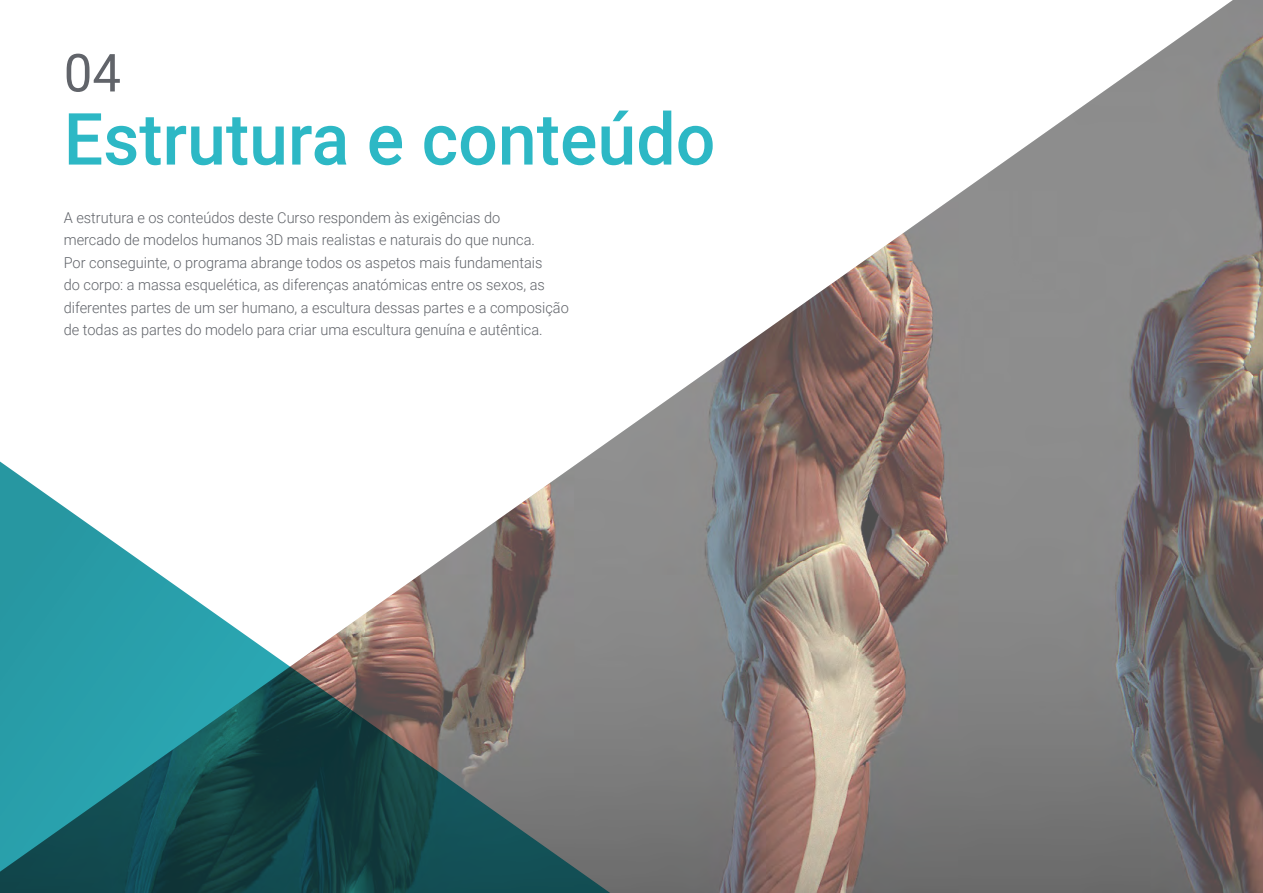
<style>
.page{position:relative;width:1263px;height:893px;background:#fff}
.page>*{position:absolute;margin:0;border:0;box-sizing:border-box;transform-origin:0 0}
.t1{font:500 72px "Roboto";color:#2db8c5}
.t2{font:52.5px "Roboto";color:#61646a}
.t3{font:300 15px/22.5px "Roboto";color:#61646a}
</style>
<div class="page">
<img style="left:602px;top:0;width:661px;height:893px">
<svg style="left:0;top:446px;width:640px;height:447px"></svg>
<h2 class="t2" style="left:64px;top:36px;width:59px">04</h2>
<h1 class="t1" style="left:64px;top:89px;width:653px">Estrutura e conteúdo</h1>
<p class="t3" style="left:64px;top:205px;width:507px">A estrutura e os conteúdos deste Curso respondem às exigências do<br>mercado de modelos humanos 3D mais realistas e naturais do que nunca.<br>Por conseguinte, o programa abrange todos os aspetos mais fundamentais<br>do corpo: a massa esquelética, as diferenças anatómicas entre os sexos, as diferentes partes de um ser humano, a escultura dessas partes e a composição de todas as partes do modelo para criar uma escultura genuína e autêntica.</p>
</div>
